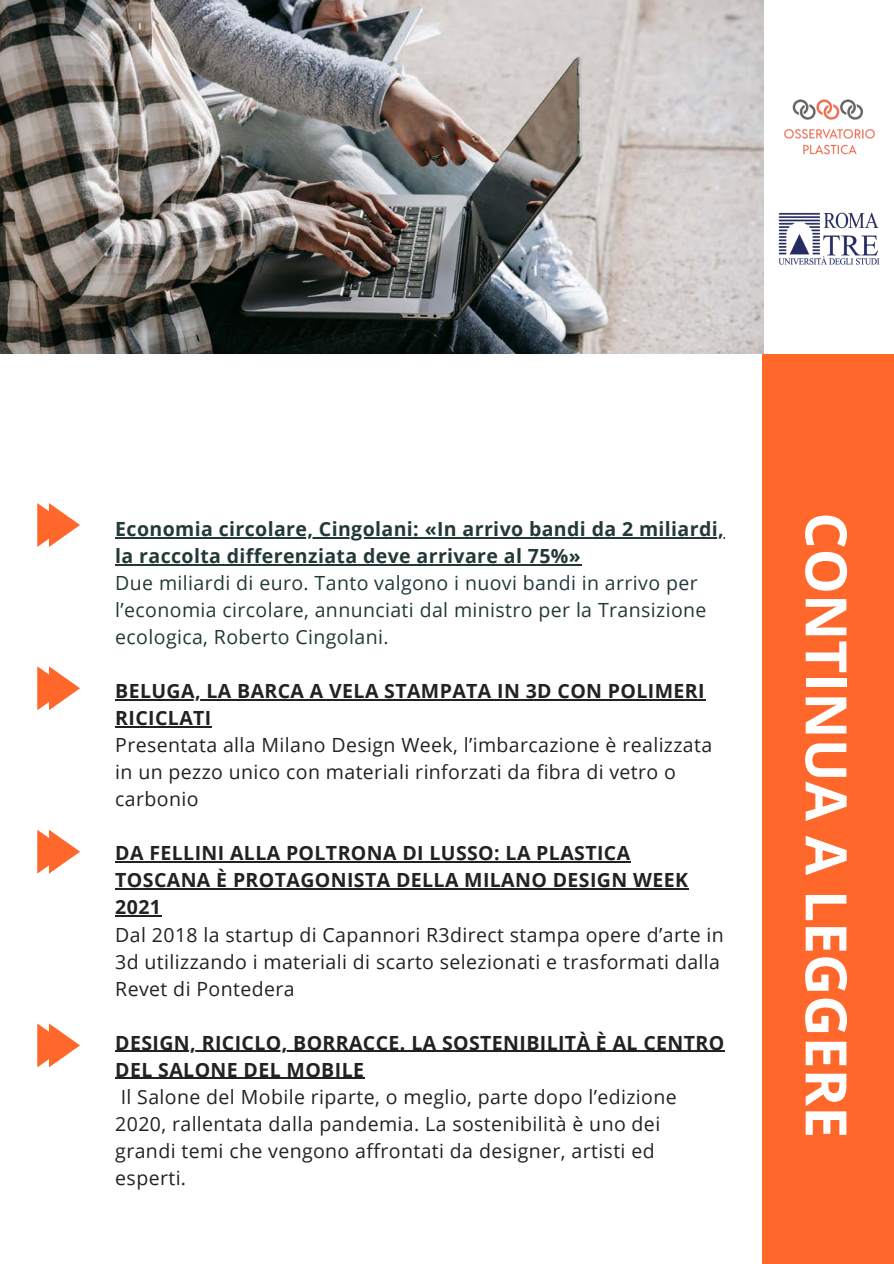
<style>
.page{position:relative;width:894px;height:1264px;background:#fff}
.page>*{position:absolute;margin:0;border:0;box-sizing:border-box;transform-origin:0 0}
.t1{font:700 57px "Open Sans";color:#fff}
.t2{font:19.5px/27px "Open Sans";letter-spacing:.02em;color:#222}
.t3{font:700 19.5px/27px "Open Sans";letter-spacing:.02em;color:#222}
.t4{font:19.5px/27px "Open Sans";letter-spacing:.02em;color:#233937}
.t5{font:700 19.5px/27px "Open Sans";letter-spacing:.02em;color:#233937}
</style>
<div class="page">
<div style="left:762px;top:0;width:131px;height:1263px;background:#ff672b"></div>
<div style="left:755px;top:0;width:138px;height:354px;background:#fff"></div>
<img style="left:784px;top:99px;width:91px;height:56px">
<img style="left:778px;top:212px;width:102px;height:53px">
<svg style="left:37px;top:503px;width:43px;height:44px"></svg>
<svg style="left:37px;top:666px;width:43px;height:44px"></svg>
<svg style="left:37px;top:829px;width:43px;height:44px"></svg>
<svg style="left:37px;top:1023px;width:43px;height:44px"></svg>
<img style="left:0;top:0;width:762px;height:354px">
<svg style="left:115px;top:537px;width:12px;height:1px"></svg>
<hr style="left:127px;top:537px;width:597px;height:1px;background:#233937">
<hr style="left:115px;top:564px;width:466px;height:1px;background:#233937">
<hr style="left:115px;top:699px;width:590px;height:1px;background:#222">
<hr style="left:115px;top:726px;width:97px;height:1px;background:#222">
<hr style="left:115px;top:861px;width:45px;height:1px;background:#222">
<hr style="left:160px;top:861px;width:471px;height:1px;background:#222">
<hr style="left:115px;top:888px;width:573px;height:1px;background:#222">
<hr style="left:115px;top:915px;width:46px;height:1px;background:#222">
<hr style="left:115px;top:1050px;width:610px;height:1px;background:#222">
<hr style="left:115px;top:1077px;width:249px;height:1px;background:#222">
<p class="t5" style="left:115px;top:515px;width:610px">Economia circolare, Cingolani: «In arrivo bandi da 2 miliardi, la raccolta differenziata deve arrivare al 75%»</p>
<p class="t4" style="left:115px;top:569px;width:592px">Due miliardi di euro. Tanto valgono i nuovi bandi in arrivo per l’economia circolare, annunciati dal ministro per la Transizione ecologica, Roberto Cingolani.</p>
<p class="t3" style="left:115px;top:677px;width:590px">BELUGA, LA BARCA A VELA STAMPATA IN 3D CON POLIMERI<br>RICICLATI</p>
<p class="t2" style="left:115px;top:731px;width:598px">Presentata alla Milano Design Week, l’imbarcazione è realizzata in un pezzo unico con materiali rinforzati da fibra di vetro o carbonio</p>
<p class="t3" style="left:115px;top:839px;width:574px">DA FELLINI ALLA POLTRONA DI LUSSO: LA PLASTICA<br>TOSCANA È PROTAGONISTA DELLA MILANO DESIGN WEEK<br>2021</p>
<p class="t2" style="left:115px;top:920px;width:609px">Dal 2018 la startup di Capannori R3direct stampa opere d’arte in<br>3d utilizzando i materiali di scarto selezionati e trasformati dalla<br>Revet di Pontedera</p>
<p class="t3" style="left:115px;top:1028px;width:610px">DESIGN, RICICLO, BORRACCE. LA SOSTENIBILITÀ È AL CENTRO<br>DEL SALONE DEL MOBILE</p>
<p class="t2" style="left:115px;top:1082px;width:562px">Il Salone del Mobile riparte, o meglio, parte dopo l’edizione 2020, rallentata dalla pandemia. La sostenibilità è uno dei grandi temi che vengono affrontati da designer, artisti ed esperti.</p>
<p class="t1" style="left:866px;top:512px;width:627px;rotate:90deg">CONTINUA A LEGGERE</p>
</div>
